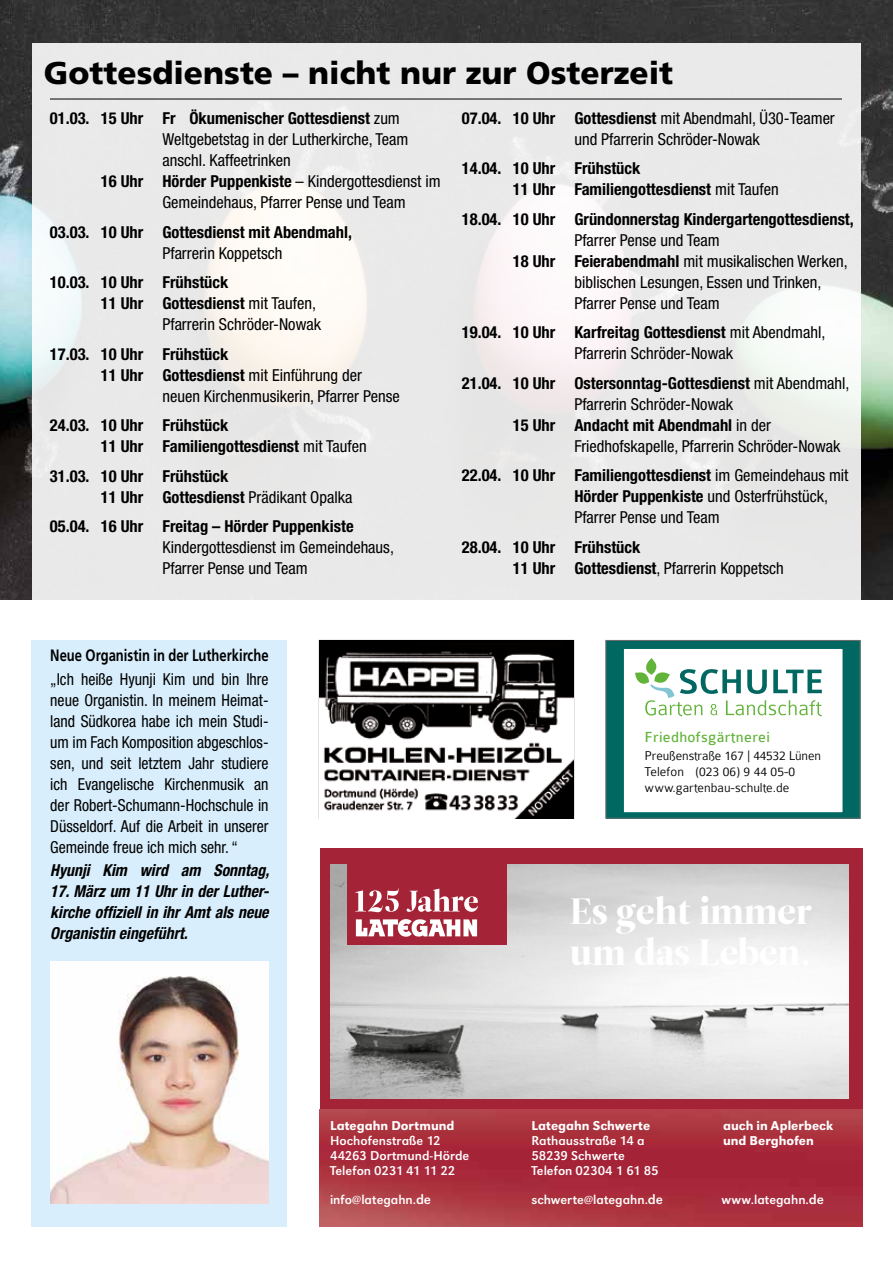
<style>
.page{position:relative;width:893px;height:1263px;background:#fff}
.page>*{position:absolute;margin:0;border:0;box-sizing:border-box;transform-origin:0 0}
.t1{font:36.6px "Leitura Display";color:#fff}
.t2{font:900 31.5px "Frutiger LT";color:#000}
.t3{font:condensed 16.5px/21px "Helvetica Neue";color:#000}
.t4{font:700 condensed 16.5px/21px "Helvetica Neue";color:#000}
.t5{font:condensed 16.5px/21px "Helvetica Neue";color:#000;text-align:justify;scale:.96 1}
.t6{font:italic 700 condensed 16.5px/21px "Helvetica Neue";color:#000;text-align:justify;scale:.96 1}
.t7{font:700 16.5px "Frutiger LT";color:#000;scale:.79 1}
.t8{font:15.6px "Colaborate";letter-spacing:.02em;color:#61b339}
.t9{font:300 13.65px/15.6px "Colaborate";color:#000}
.t10{font:13.35px/15.3px "URW Grotesk T";color:#fff}
.t11{font:500 13.35px/15.3px "URW Grotesk T";color:#fff}
.s1{font-weight:400}
.s2{font-weight:700}
.s3{font-size:14.25px}
</style>
<div class="page">
<img style="left:0;top:0;width:893px;height:600px">
<svg style="left:32px;top:43px;width:829px;height:557px;background:#ebebea"></svg>
<div style="left:32px;top:640px;width:255px;height:586px;background:#d4edfc"></div>
<hr style="left:50px;top:99px;width:792px;height:1px;background:#000">
<img style="left:50px;top:961px;width:219px;height:242px">
<svg style="left:319px;top:640px;width:255px;height:178px"></svg>
<svg style="left:607px;top:642px;width:251px;height:175px"></svg>
<div style="left:605px;top:640px;width:255px;height:179px;border:1px solid #706f6f"></div>
<div style="left:320px;top:848px;width:542px;height:379px;background:#a52336"></div>
<img style="left:330px;top:864px;width:518px;height:235px">
<img style="left:320px;top:1110px;width:542px;height:117px">
<div style="left:348px;top:848px;width:159px;height:97px;background:#a52336"></div>
<svg style="left:356px;top:919px;width:121px;height:18px"></svg>
<svg style="left:355px;top:888px;width:123px;height:25px"></svg>
<h2 class="t2" style="left:44px;top:54px;width:631px">Gottesdienste – nicht nur zur Osterzeit</h2>
<p class="t4" style="left:50px;top:107px;width:351px">01.03. 15 Uhr Fr Ökumenischer Gottesdienst <span class="s1">zum</span></p>
<p class="t3" style="left:162px;top:129px;width:247px">Weltgebetstag in der Lutherkirche, Team</p>
<p class="t3" style="left:162px;top:150px;width:130px">anschl. Kaffeetrinken</p>
<p class="t4" style="left:101px;top:170px;width:341px">16 Uhr Hörder Puppenkiste <span class="s1">– Kindergottesdienst im</span></p>
<p class="t3" style="left:162px;top:192px;width:245px">Gemeindehaus, Pfarrer Pense und Team</p>
<p class="t4" style="left:50px;top:221px;width:304px">03.03. 10 Uhr Gottesdienst mit Abendmahl,</p>
<p class="t3" style="left:162px;top:242px;width:121px">Pfarrerin Koppetsch</p>
<p class="t4" style="left:50px;top:271px;width:180px">10.03. 10 Uhr Frühstück</p>
<p class="t4" style="left:101px;top:292px;width:217px">11 Uhr Gottesdienst <span class="s1">mit Taufen,</span></p>
<p class="t3" style="left:162px;top:314px;width:160px">Pfarrerin Schröder-Nowak</p>
<p class="t4" style="left:50px;top:343px;width:180px">17.03. 10 Uhr Frühstück</p>
<p class="t4" style="left:101px;top:364px;width:262px">11 Uhr Gottesdienst <span class="s1">mit Einführung der</span></p>
<p class="t3" style="left:162px;top:385px;width:239px">neuen Kirchenmusikerin, Pfarrer Pense</p>
<p class="t4" style="left:101px;top:414px;width:267px;text-indent:-51px">24.03. 10 Uhr Frühstück<br>11 Uhr Familiengottesdienst <span class="s1">mit Taufen</span></p>
<p class="t4" style="left:101px;top:465px;width:253px;text-indent:-51px">31.03. 10 Uhr Frühstück<br>11 Uhr Gottesdienst <span class="s1">Prädikant Opalka</span></p>
<p class="t4" style="left:50px;top:515px;width:305px">05.04. 16 Uhr Freitag – Hörder Puppenkiste</p>
<p class="t3" style="left:162px;top:537px;width:233px">Kindergottesdienst im Gemeindehaus,<br>Pfarrer Pense und Team</p>
<p class="t3" style="left:574px;top:107px;width:262px;text-indent:-112px"><span class="s2">07.04. 10 Uhr Gottesdienst</span> mit Abendmahl, Ü30-Teamer und Pfarrerin Schröder-Nowak</p>
<p class="t4" style="left:513px;top:158px;width:267px;text-indent:-51px">14.04. 10 Uhr Frühstück<br>11 Uhr Familiengottesdienst <span class="s1">mit Taufen</span></p>
<p class="t4" style="left:462px;top:208px;width:393px">18.04. 10 Uhr Gründonnerstag Kindergartengottesdienst,</p>
<p class="t3" style="left:574px;top:229px;width:147px">Pfarrer Pense und Team</p>
<p class="t3" style="left:513px;top:250px;width:336px"><span class="s2">18 Uhr Feierabendmahl</span> mit musikalischen Werken,</p>
<p class="t3" style="left:574px;top:271px;width:249px">biblischen Lesungen, Essen und Trinken,</p>
<p class="t3" style="left:574px;top:292px;width:147px">Pfarrer Pense und Team</p>
<p class="t3" style="left:574px;top:322px;width:252px;text-indent:-112px"><span class="s2">19.04. 10 Uhr Karfreitag Gottesdienst</span> mit Abendmahl,<br>Pfarrerin Schröder-Nowak</p>
<p class="t4" style="left:462px;top:372px;width:389px">21.04. 10 Uhr Ostersonntag-Gottesdienst <span class="s1">mit Abendmahl,</span></p>
<p class="t3" style="left:574px;top:393px;width:160px">Pfarrerin Schröder-Nowak</p>
<p class="t4" style="left:513px;top:414px;width:260px">15 Uhr Andacht mit Abendmahl <span class="s1">in der</span></p>
<p class="t3" style="left:574px;top:435px;width:267px">Friedhofskapelle, Pfarrerin Schröder-Nowak</p>
<p class="t3" style="left:574px;top:465px;width:276px;text-indent:-112px"><span class="s2">22.04. 10 Uhr Familiengottesdienst</span> im Gemeindehaus mit<br><span class="s2">Hörder Puppenkiste</span> und Osterfrühstück,<br>Pfarrer Pense und Team</p>
<p class="t4" style="left:513px;top:536px;width:272px;text-indent:-51px">28.04. 10 Uhr Frühstück<br>11 Uhr Gottesdienst<span class="s1">, Pfarrerin Koppetsch</span></p>
<p class="t7" style="left:50px;top:646px;width:278px">Neue Organistin in der Lutherkirche</p>
<p class="t5" style="left:50px;top:668px;width:229px">„Ich heiße Hyunji Kim und bin Ihre neue Organistin. In meinem Heimat&shy;land Südkorea habe ich mein Studi&shy;um im Fach Komposition abgeschlos&shy;sen, und seit letztem Jahr studiere ich Evangelische Kirchenmusik an der Robert-Schumann-Hochschule in Düsseldorf. Auf die Arbeit in unserer Gemeinde freue ich mich sehr. “</p>
<p class="t6" style="left:50px;top:859px;width:229px">Hyunji Kim wird am Sonntag,</p>
<p class="t6" style="left:50px;top:880px;width:229px">17. März um 11 Uhr in der Luther&shy;kirche offiziell in ihr Amt als neue Organistin eingeführt.</p>
<p class="t8" style="left:645px;top:729px;width:127px">Friedhofsgärtnerei</p>
<p class="t9" style="left:645px;top:748px;width:178px">Preußenstraße 167 | 44532 Lünen<br>Telefon (023 06) 9 44 05-0 www.gartenbau-schulte.de</p>
<h1 class="t1" style="left:570px;top:889px;width:243px">Es geht immer</h1>
<p class="t11" style="left:330px;top:1117px;width:126px">Lategahn Dortmund</p>
<p class="t10" style="left:330px;top:1133px;width:141px">Hochofenstraße 12<br>44263 Dortmund-Hörde<br>Telefon 0231 41 11 22</p>
<p class="t11" style="left:531px;top:1117px;width:120px">Lategahn Schwerte</p>
<p class="t10" style="left:531px;top:1133px;width:129px">Rathausstraße 14 a<br>58239 Schwerte<br>Telefon 02304 1 61 85</p>
<p class="t11" style="left:723px;top:1117px;width:112px">auch in Aplerbeck und Berghofen</p>
<p class="t10" style="left:330px;top:1192px;width:103px">info@lategahn.<span class="s3">de</span></p>
<p class="t10" style="left:531px;top:1192px;width:133px">schwerte@lategahn.<span class="s3">de</span></p>
<p class="t10" style="left:722px;top:1192px;width:104px">www.lategahn.<span class="s3">de</span></p>
</div>
